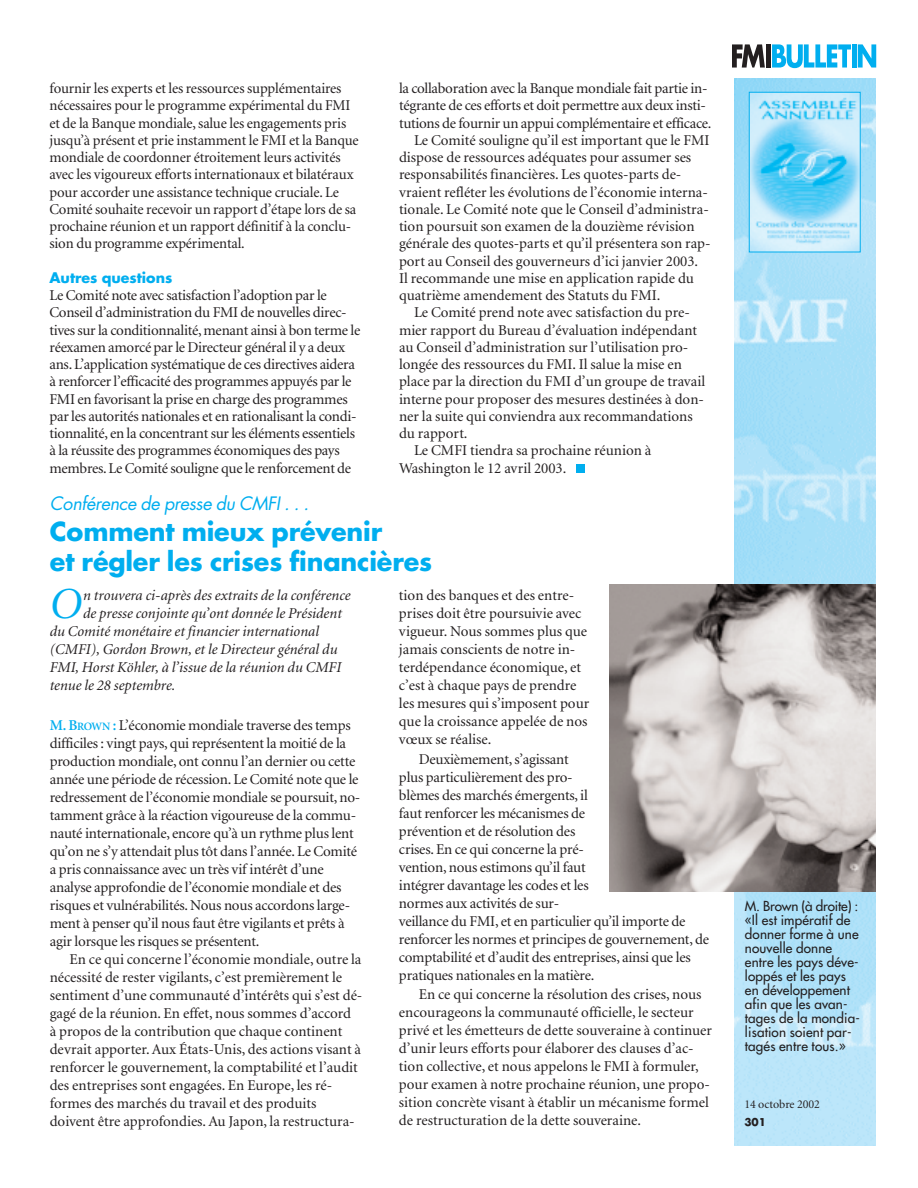
<style>
.page{position:relative;width:918px;height:1188px;background:#fff}
.page>*{position:absolute;margin:0;border:0;box-sizing:border-box;transform-origin:0 0}
.t1{font:italic 44.4px "Minion";color:#00aeef}
.t2{font:700 25.5px/30.6px "Futura";letter-spacing:-.005em;color:#00aeef}
.t3{font:italic 18px "Futura";letter-spacing:-.02em;color:#00aeef}
.t4{font:15px/18px "Minion";letter-spacing:-.01em;color:#231f20}
.t5{font:italic 15px "Minion";color:#231f20}
.t6{font:700 14.25px "Futura";color:#00aeef}
.t7{font:13.5px/14px "Futura";letter-spacing:.01em;color:#231f20}
.t8{font:12px "Minion";color:#231f20}
.t9{font:700 10.5px "Futura";color:#231f20}
.s1{font-weight:600;color:#00aeef}
.s2{font-weight:600;font-size:11.25px;color:#00aeef}
</style>
<div class="page">
<svg style="left:772px;top:44px;width:79px;height:24px"></svg>
<div style="left:852px;top:44px;width:5px;height:24px;background:#00aeef"></div>
<svg style="left:858px;top:44px;width:18px;height:24px"></svg>
<svg style="left:732px;top:44px;width:33px;height:24px"></svg>
<div style="left:766px;top:44px;width:5px;height:24px;background:#231f20"></div>
<img style="left:734px;top:79px;width:142px;height:1067px">
<div style="left:576px;top:464px;width:9px;height:9px;background:#00aeef"></div>
<img style="left:751px;top:94px;width:108px;height:156px">
<div style="left:749px;top:92px;width:112px;height:160px;border:1px solid #00aeef"></div>
<img style="left:609px;top:584px;width:267px;height:308px">
<p class="t4" style="left:50px;top:81px;width:311px;line-height:17.2px">fournir les experts et les ressources supplémentaires nécessaires pour le programme expérimental du FMI et de la Banque mondiale, salue les engagements pris jusqu’à présent et prie instamment le FMI et la Banque mondiale de coordonner étroitement leurs activités avec les vigoureux efforts internationaux et bilatéraux pour accorder une assistance technique cruciale. Le Comité souhaite recevoir un rapport d’étape lors de sa prochaine réunion et un rapport définitif à la conclu&shy;sion du programme expérimental.</p>
<p class="t6" style="left:50px;top:271px;width:124px">Autres questions</p>
<p class="t4" style="left:50px;top:288px;width:312px;line-height:17.2px">Le Comité note avec satisfaction l’adoption par le Conseil d’administration du FMI de nouvelles direc&shy;tives sur la conditionnalité, menant ainsi à bon terme le réexamen amorcé par le Directeur général il y a deux ans. L’application systématique de ces directives aidera à renforcer l’efficacité des programmes appuyés par le FMI en favorisant la prise en charge des programmes par les autorités nationales et en rationalisant la condi&shy;tionnalité, en la concentrant sur les éléments essentiels à la réussite des programmes économiques des pays membres. Le Comité souligne que le renforcement de</p>
<p class="t4" style="left:399px;top:81px;width:310px">la collaboration avec la Banque mondiale fait partie in-</p>
<p class="t4" style="left:399px;top:98px;width:309px">tégrante de ces efforts et doit permettre aux deux insti-</p>
<p class="t4" style="left:399px;top:115px;width:314px">tutions de fournir un appui complémentaire et efficace.</p>
<p class="t4" style="left:414px;top:132px;width:297px">Le Comité souligne qu’il est important que le FMI</p>
<p class="t4" style="left:399px;top:150px;width:294px">dispose de ressources adéquates pour assumer ses</p>
<p class="t4" style="left:399px;top:167px;width:284px">responsabilités financières. Les quotes-parts de-</p>
<p class="t4" style="left:399px;top:184px;width:310px">vraient refléter les évolutions de l’économie interna-</p>
<p class="t4" style="left:399px;top:201px;width:311px">tionale. Le Comité note que le Conseil d’administra-</p>
<p class="t4" style="left:399px;top:219px;width:297px">tion poursuit son examen de la douzième révision</p>
<p class="t4" style="left:399px;top:236px;width:313px">générale des quotes-parts et qu’il présentera son rap-</p>
<p class="t4" style="left:399px;top:253px;width:301px">port au Conseil des gouverneurs d’ici janvier 2003.</p>
<p class="t4" style="left:399px;top:270px;width:297px">Il recommande une mise en application rapide du</p>
<p class="t4" style="left:399px;top:288px;width:263px">quatrième amendement des Statuts du FMI.</p>
<p class="t4" style="left:414px;top:305px;width:277px">Le Comité prend note avec satisfaction du pre-</p>
<p class="t4" style="left:399px;top:322px;width:300px">mier rapport du Bureau d’évaluation indépendant</p>
<p class="t4" style="left:399px;top:339px;width:291px">au Conseil d’administration sur l’utilisation pro-</p>
<p class="t4" style="left:399px;top:357px;width:284px">longée des ressources du FMI. Il salue la mise en</p>
<p class="t4" style="left:399px;top:374px;width:308px">place par la direction du FMI d’un groupe de travail</p>
<p class="t4" style="left:399px;top:391px;width:306px">interne pour proposer des mesures destinées à don-</p>
<p class="t4" style="left:399px;top:408px;width:295px">ner la suite qui conviendra aux recommandations</p>
<p class="t4" style="left:399px;top:426px;width:70px">du rapport.</p>
<p class="t4" style="left:414px;top:443px;width:239px">Le CMFI tiendra sa prochaine réunion à</p>
<p class="t4" style="left:399px;top:460px;width:169px">Washington le 12 avril 2003.</p>
<p class="t3" style="left:50px;top:495px;width:260px">Conférence de presse du CMFI . . .</p>
<h2 class="t2" style="left:50px;top:518px;width:384px">Comment mieux prévenir<br>et régler les crises financières</h2>
<h1 class="t1" style="left:50px;top:586px;width:34px">O</h1>
<p class="t5" style="left:83px;top:589px;width:269px">n trouvera ci-après des extraits de la conférence</p>
<p class="t4" style="left:399px;top:588px;width:192px">tion des banques et des entre&shy;prises doit être poursuivie avec vigueur. Nous sommes plus que jamais conscients de notre in&shy;terdépendance économique, et c’est à chaque pays de prendre les mesures qui s’imposent pour que la croissance appelée de nos vœux se réalise.</p>
<p class="t4" style="left:399px;top:751px;width:312px;text-indent:20px">Deuxièmement, s’agissant<br>plus particulièrement des pro-<br>blèmes des marchés émergents, il<br>faut renforcer les mécanismes de<br>prévention et de résolution des<br>crises. En ce qui concerne la pré-<br>vention, nous estimons qu’il faut<br>intégrer davantage les codes et les<br>normes aux activités de sur-<br>veillance du FMI, et en particulier qu’il importe de renforcer les normes et principes de gouvernement, de comptabilité et d’audit des entreprises, ainsi que les pratiques nationales en la matière.</p>
<p class="t4" style="left:399px;top:987px;width:315px;text-indent:20px">En ce qui concerne la résolution des crises, nous encourageons la communauté officielle, le secteur privé et les émetteurs de dette souveraine à continuer d’unir leurs efforts pour élaborer des clauses d’ac&shy;tion collective, et nous appelons le FMI à formuler, pour examen à notre prochaine réunion, une propo&shy;sition concrète visant à établir un mécanisme formel de restructuration de la dette souveraine.</p>
<p class="t5" style="left:83px;top:607px;width:260px">de presse conjointe qu’ont donnée le Président</p>
<p class="t5" style="left:50px;top:625px;width:271px">du Comité monétaire et financier international</p>
<p class="t5" style="left:50px;top:643px;width:289px">(CMFI), Gordon Brown, et le Directeur général du</p>
<p class="t5" style="left:50px;top:661px;width:293px">FMI, Horst Köhler, à l’issue de la réunion du CMFI</p>
<p class="t5" style="left:50px;top:679px;width:127px">tenue le 28 septembre.</p>
<p class="t4" style="left:50px;top:717px;width:312px"><span class="s1">M. B</span><span class="s2">ROWN</span> <span class="s1">:</span> L’économie mondiale traverse des temps difficiles : vingt pays, qui représentent la moitié de la production mondiale, ont connu l’an dernier ou cette année une période de récession. Le Comité note que le redressement de l’économie mondiale se poursuit, no&shy;tamment grâce à la réaction vigoureuse de la commu&shy;nauté internationale, encore qu’à un rythme plus lent qu’on ne s’y attendait plus tôt dans l’année. Le Comité a pris connaissance avec un très vif intérêt d’une analyse approfondie de l’économie mondiale et des risques et vulnérabilités. Nous nous accordons large&shy;ment à penser qu’il nous faut être vigilants et prêts à agir lorsque les risques se présentent.</p>
<p class="t4" style="left:50px;top:951px;width:314px;text-indent:20px">En ce qui concerne l’économie mondiale, outre la nécessité de rester vigilants, c’est premièrement le sentiment d’une communauté d’intérêts qui s’est dé&shy;gagé de la réunion. En effet, nous sommes d’accord<br>à propos de la contribution que chaque continent devrait apporter. Aux États-Unis, des actions visant à renforcer le gouvernement, la comptabilité et l’audit des entreprises sont engagées. En Europe, les ré&shy;formes des marchés du travail et des produits doivent être approfondies. Au Japon, la restructura-</p>
<p class="t7" style="left:745px;top:900px;width:116px">M. Brown (à droite) : «Il est impératif de donner forme à une nouvelle donne entre les pays déve&shy;loppés et les pays en développement afin que les avan&shy;tages de la mondia&shy;lisation soient par&shy;tagés entre tous.»</p>
<p class="t8" style="left:744px;top:1099px;width:77px">14 octobre 2002</p>
<p class="t9" style="left:744px;top:1117px;width:23px">301</p>
</div>
